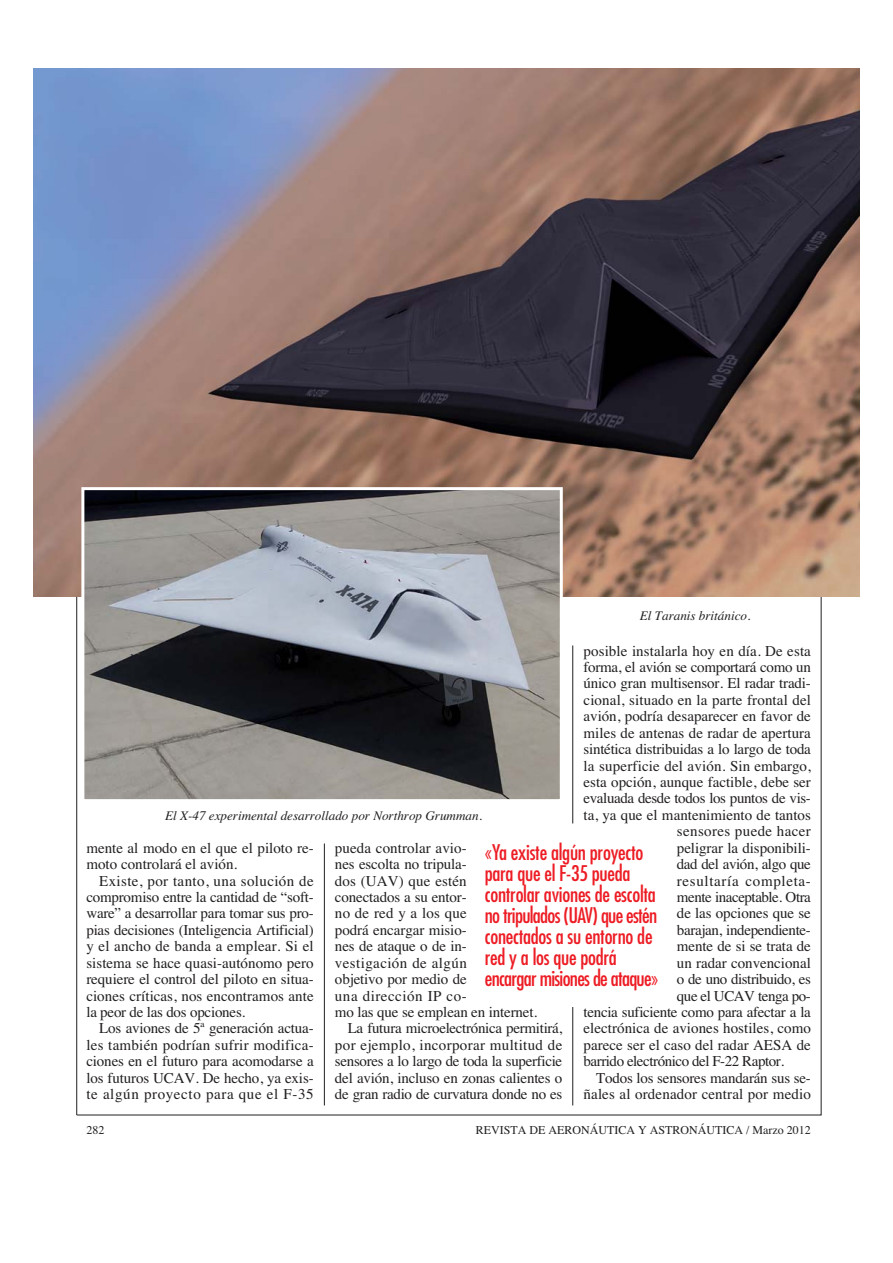
<style>
.page{position:relative;width:893px;height:1263px;background:#fff}
.page>*{position:absolute;margin:0;border:0;box-sizing:border-box;transform-origin:0 0}
.t1{font:condensed 21px/21px "Futura";letter-spacing:-.01em;color:#ed1c24}
.t2{font:15px/16.5px "Times";letter-spacing:-.005em;color:#231f20;text-align:justify}
.t3{font:15px "Times";letter-spacing:-.03em;color:#231f20}
.t4{font:15px "Times";letter-spacing:.025em;color:#231f20}
.t5{font:15px "Times";letter-spacing:-.025em;color:#231f20}
.t6{font:15px "Times";letter-spacing:.045em;color:#231f20}
.t7{font:15px "Times";letter-spacing:.035em;color:#231f20}
.t8{font:15px "Times";letter-spacing:.015em;color:#231f20}
.t9{font:italic 13.2px "Times";color:#231f20}
.t10{font:12px "Times";color:#231f20}
</style>
<div class="page">
<hr style="left:572px;top:646px;width:1px;height:177px;background:#231f20">
<hr style="left:572px;top:1007px;width:1px;height:98px;background:#231f20">
<hr style="left:324px;top:844px;width:1px;height:261px;background:#231f20">
<img style="left:34px;top:68px;width:825px;height:529px">
<img style="left:85px;top:491px;width:473px;height:307px">
<div style="left:81px;top:487px;width:481px;height:315px;border:3px solid #fff"></div>
<p class="t9" style="left:640px;top:611px;width:112px">El Taranis británico.</p>
<p class="t2" style="left:583px;top:644px;width:229px">posible instalarla hoy en día. De esta</p>
<p class="t2" style="left:583px;top:660px;width:229px">forma, el avión se comportará como un</p>
<p class="t2" style="left:583px;top:677px;width:229px">único gran multisensor. El radar tradi-</p>
<p class="t2" style="left:583px;top:693px;width:229px">cional, situado en la parte frontal del</p>
<p class="t2" style="left:583px;top:709px;width:229px">avión, podría desaparecer en favor de</p>
<p class="t2" style="left:583px;top:726px;width:229px">miles de antenas de radar de apertura</p>
<p class="t2" style="left:583px;top:742px;width:229px">sintética distribuidas a lo largo de toda</p>
<p class="t2" style="left:583px;top:759px;width:229px">la superficie del avión. Sin embargo,</p>
<p class="t2" style="left:583px;top:775px;width:229px">esta opción, aunque factible, debe ser</p>
<p class="t5" style="left:583px;top:793px;width:229px">evaluada desde todos los puntos de vis-</p>
<p class="t2" style="left:583px;top:808px;width:229px">ta, ya que el mantenimiento de tantos</p>
<p class="t4" style="left:677px;top:826px;width:135px">sensores puede hacer</p>
<p class="t2" style="left:677px;top:841px;width:135px">peligrar la disponibili-</p>
<p class="t3" style="left:677px;top:859px;width:135px">dad del avión, algo que</p>
<p class="t6" style="left:677px;top:875px;width:135px">resultaría completa-</p>
<p class="t3" style="left:677px;top:892px;width:135px">mente inaceptable. Otra</p>
<p class="t2" style="left:677px;top:907px;width:135px">de las opciones que se</p>
<p class="t5" style="left:677px;top:924px;width:135px">barajan, independiente-</p>
<p class="t2" style="left:677px;top:939px;width:135px">mente de si se trata de</p>
<p class="t2" style="left:677px;top:956px;width:135px">un radar convencional</p>
<p class="t3" style="left:677px;top:974px;width:135px">o de uno distribuido, es</p>
<p class="t3" style="left:677px;top:990px;width:135px">que el UCAV tenga po-</p>
<p class="t2" style="left:583px;top:1005px;width:229px">tencia suficiente como para afectar a la</p>
<p class="t2" style="left:583px;top:1022px;width:229px">electrónica de aviones hostiles, como</p>
<p class="t2" style="left:583px;top:1038px;width:229px">parece ser el caso del radar AESA de</p>
<p class="t3" style="left:583px;top:1056px;width:202px">barrido electrónico del F-22 Raptor.</p>
<p class="t2" style="left:596px;top:1071px;width:216px">Todos los sensores mandarán sus se-</p>
<p class="t2" style="left:583px;top:1087px;width:229px">ñales al ordenador central por medio</p>
<p class="t9" style="left:165px;top:811px;width:318px">El X-47 experimental desarrollado por Northrop Grumman.</p>
<p class="t2" style="left:86px;top:841px;width:229px">mente al modo en el que el piloto re&shy;moto controlará el avión.</p>
<p class="t2" style="left:86px;top:874px;width:229px;text-indent:13px">Existe, por tanto, una solución de compromiso entre la cantidad de “soft&shy;ware” a desarrollar para tomar sus pro&shy;pias decisiones (Inteligencia Artificial) y el ancho de banda a emplear. Si el sistema se hace quasi-autónomo pero requiere el control del piloto en situa&shy;ciones críticas, nos encontramos ante la peor de las dos opciones.</p>
<p class="t2" style="left:86px;top:1022px;width:229px;text-indent:13px">Los aviones de 5ª generación actua&shy;les también podrían sufrir modifica&shy;ciones en el futuro para acomodarse a los futuros UCAV. De hecho, ya exis&shy;te algún proyecto para que el F-35</p>
<p class="t2" style="left:335px;top:841px;width:133px">pueda controlar avio-</p>
<p class="t2" style="left:335px;top:857px;width:133px">nes escolta no tripula-</p>
<p class="t2" style="left:335px;top:874px;width:133px">dos (UAV) que estén</p>
<p class="t2" style="left:335px;top:890px;width:133px">conectados a su entor-</p>
<p class="t8" style="left:335px;top:908px;width:133px">no de red y a los que</p>
<p class="t2" style="left:335px;top:923px;width:133px">podrá encargar misio-</p>
<p class="t2" style="left:335px;top:939px;width:133px">nes de ataque o de in-</p>
<p class="t4" style="left:335px;top:957px;width:133px">vestigación de algún</p>
<p class="t2" style="left:335px;top:972px;width:133px">objetivo por medio de</p>
<p class="t7" style="left:335px;top:990px;width:133px">una dirección IP co-</p>
<p class="t2" style="left:335px;top:1005px;width:204px">mo las que se emplean en internet.</p>
<p class="t2" style="left:348px;top:1022px;width:216px">La futura microelectrónica permitirá,</p>
<p class="t4" style="left:335px;top:1039px;width:229px">por ejemplo, incorporar multitud de</p>
<p class="t2" style="left:335px;top:1054px;width:229px">sensores a lo largo de toda la superficie</p>
<p class="t2" style="left:335px;top:1071px;width:229px">del avión, incluso en zonas calientes o</p>
<p class="t2" style="left:335px;top:1087px;width:229px">de gran radio de curvatura donde no es</p>
<h1 class="t1" style="left:485px;top:844px;width:175px">«Ya existe algún proyecto para que el F-35 pueda controlar aviones de escolta no tripulados (UAV) que estén conectados a su entorno de red y a los que podrá encargar misiones de ataque»</h1>
<p class="t10" style="left:86px;top:1126px;width:19px">282</p>
<p class="t10" style="left:476px;top:1126px;width:336px">REVISTA DE AERONÁUTICA Y ASTRONÁUTICA / Marzo 2012</p>
</div>
